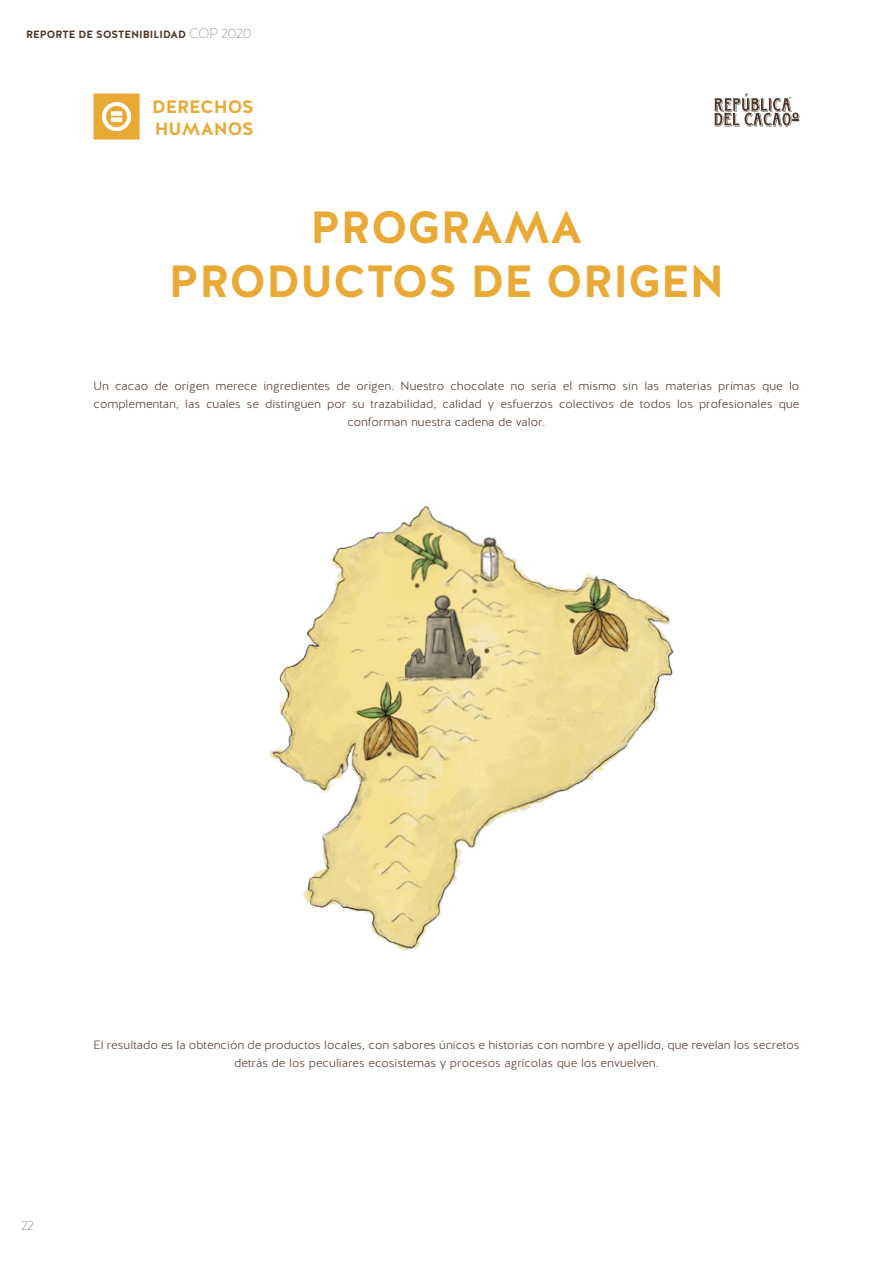
<style>
.page{position:relative;width:893px;height:1263px;background:#fff}
.page>*{position:absolute;margin:0;border:0;box-sizing:border-box;transform-origin:0 0}
.t1{font:700 45px/54px "Halis R";color:#e8a935;text-align:center}
.t2{font:700 18px/21.6px "Halis R";color:#e8a935}
.t3{font:100 13.5px "Halis R";color:#4f362a}
.t4{font:300 12px/18px "Halis R";color:#4f362a;text-align:center}
.t5{font:700 10.5px "Halis R";color:#4f362a}
.s1{font-weight:100;font-size:13.5px}
</style>
<div class="page">
<img style="left:269px;top:502px;width:405px;height:449px">
<svg style="left:714px;top:94px;width:85px;height:33px"></svg>
<svg style="left:94px;top:94px;width:46px;height:46px"></svg>
<p class="t5" style="left:26px;top:28px;width:227px">REPORTE DE SOSTENIBILIDAD <span class="s1">COP 2020</span></p>
<h2 class="t2" style="left:152px;top:96px;width:103px">DERECHOS<br>HUMANOS</h2>
<h1 class="t1" style="left:169px;top:201px;width:557px">PROGRAMA<br>PRODUCTOS DE ORIGEN</h1>
<p class="t4" style="left:94px;top:377px;width:707px">Un cacao de origen merece ingredientes de origen. Nuestro chocolate no sería el mismo sin las materias primas que lo complementan, las cuales se distinguen por su trazabilidad, calidad y esfuerzos colectivos de todos los profesionales que conforman nuestra cadena de valor.</p>
<p class="t3" style="left:21px;top:1217px;width:14px">22</p>
<p class="t4" style="left:94px;top:1036px;width:707px">El resultado es la obtención de productos locales, con sabores únicos e historias con nombre y apellido, que revelan los secretos detrás de los peculiares ecosistemas y procesos agrícolas que los envuelven.</p>
</div>
